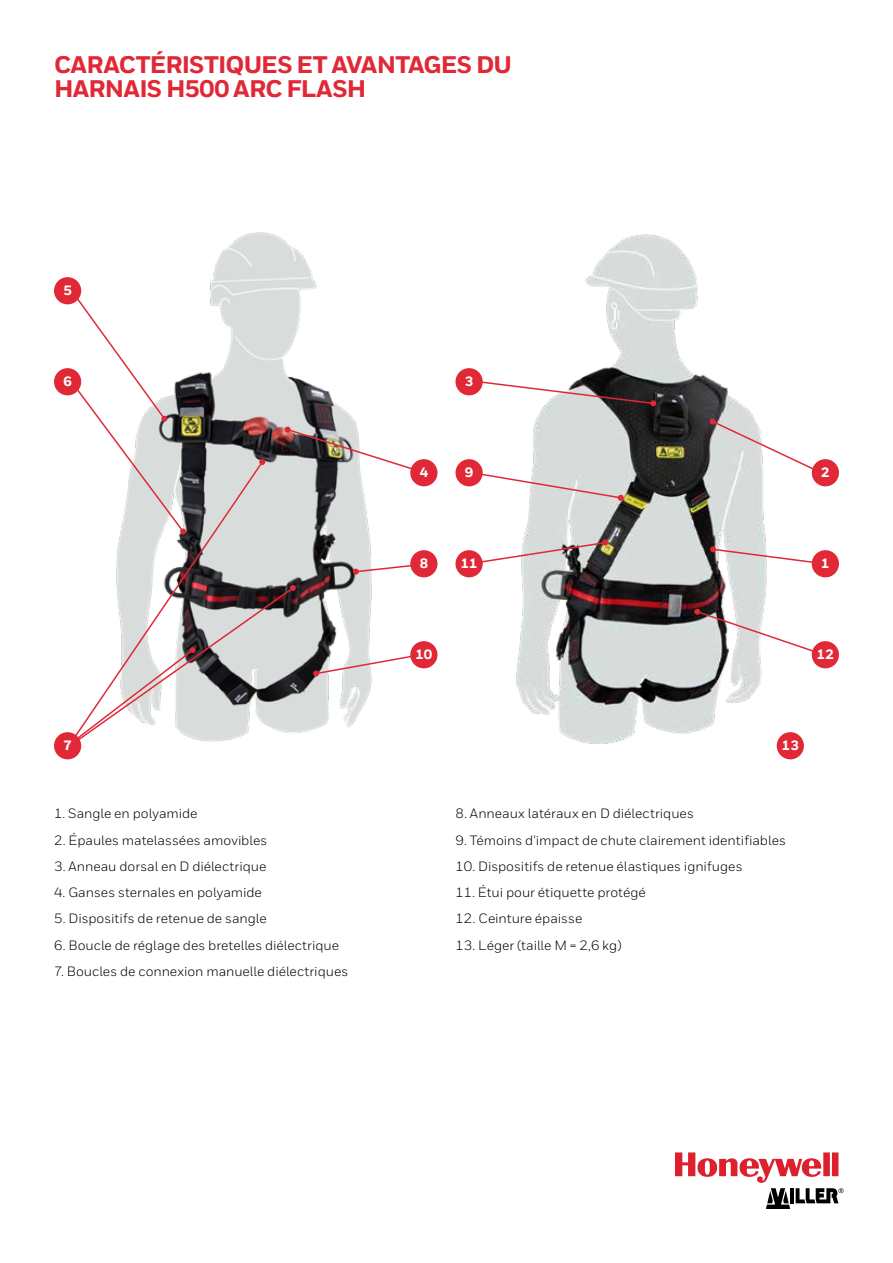
<style>
.page{position:relative;width:893px;height:1263px;background:#fff}
.page>*{position:absolute;margin:0;border:0;box-sizing:border-box;transform-origin:0 0}
.t1{font:800 24px/24px "Honeywell Sans";letter-spacing:-.03em;color:#e02836}
.t2{font:13.5px "Honeywell Sans";color:#000}
.t3{font:800 13.5px "Honeywell Sans";color:#fff}
</style>
<div class="page">
<svg style="left:675px;top:1152px;width:168px;height:57px"></svg>
<img style="left:186px;top:232px;width:186px;height:501px">
<img style="left:516px;top:234px;width:251px;height:509px">
<div style="left:777px;top:732px;width:27px;height:27px;background:#e02836;border-radius:50%"></div>
<div style="left:812px;top:550px;width:27px;height:27px;background:#e02836;border-radius:50%"></div>
<div style="left:812px;top:459px;width:27px;height:27px;background:#e02836;border-radius:50%"></div>
<svg style="left:65px;top:282px;width:121px;height:178px"></svg>
<svg style="left:80px;top:460px;width:184px;height:291px"></svg>
<svg style="left:259px;top:459px;width:6px;height:6px"></svg>
<div style="left:54px;top:368px;width:27px;height:27px;background:#e02836;border-radius:50%"></div>
<div style="left:54px;top:277px;width:27px;height:27px;background:#e02836;border-radius:50%"></div>
<svg style="left:71px;top:585px;width:225px;height:165px"></svg>
<svg style="left:313px;top:652px;width:113px;height:24px"></svg>
<svg style="left:353px;top:563px;width:63px;height:12px"></svg>
<img style="left:285px;top:427px;width:135px;height:47px">
<svg style="left:467px;top:379px;width:189px;height:27px"></svg>
<svg style="left:710px;top:418px;width:115px;height:57px"></svg>
<svg style="left:710px;top:546px;width:114px;height:19px"></svg>
<svg style="left:694px;top:609px;width:128px;height:47px"></svg>
<svg style="left:467px;top:470px;width:157px;height:31px"></svg>
<svg style="left:473px;top:540px;width:135px;height:25px"></svg>
<div style="left:54px;top:732px;width:27px;height:27px;background:#e02836;border-radius:50%"></div>
<div style="left:410px;top:641px;width:27px;height:27px;background:#e02836;border-radius:50%"></div>
<div style="left:410px;top:550px;width:27px;height:27px;background:#e02836;border-radius:50%"></div>
<div style="left:410px;top:459px;width:27px;height:27px;background:#e02836;border-radius:50%"></div>
<div style="left:455px;top:368px;width:28px;height:27px;background:#e02836;border-radius:50%"></div>
<div style="left:455px;top:459px;width:28px;height:27px;background:#e02836;border-radius:50%"></div>
<div style="left:455px;top:550px;width:28px;height:27px;background:#e02836;border-radius:50%"></div>
<div style="left:812px;top:641px;width:27px;height:27px;background:#e02836;border-radius:50%"></div>
<h1 class="t1" style="left:54px;top:53px;width:460px">CARACTÉRISTIQUES ET AVANTAGES DU<br>HARNAIS H500 ARC FLASH</h1>
<p class="t3" style="left:63px;top:282px;width:10px">5</p>
<p class="t3" style="left:63px;top:373px;width:10px">6</p>
<p class="t3" style="left:465px;top:373px;width:10px">3</p>
<p class="t3" style="left:420px;top:464px;width:10px">4</p>
<p class="t3" style="left:465px;top:464px;width:10px">9</p>
<p class="t3" style="left:821px;top:464px;width:10px">2</p>
<p class="t3" style="left:420px;top:555px;width:10px">8</p>
<p class="t3" style="left:461px;top:555px;width:18px">11</p>
<p class="t3" style="left:821px;top:555px;width:10px">1</p>
<p class="t3" style="left:415px;top:646px;width:18px">10</p>
<p class="t3" style="left:817px;top:646px;width:18px">12</p>
<p class="t3" style="left:63px;top:737px;width:10px">7</p>
<p class="t3" style="left:782px;top:737px;width:18px">13</p>
<p class="t2" style="left:54px;top:806px;width:145px">1. Sangle en polyamide</p>
<p class="t2" style="left:54px;top:832px;width:215px">2. Épaules matelassées amovibles</p>
<p class="t2" style="left:54px;top:858px;width:214px">3. Anneau dorsal en D diélectrique</p>
<p class="t2" style="left:54px;top:884px;width:209px">4. Ganses sternales en polyamide</p>
<p class="t2" style="left:54px;top:911px;width:214px">5. Dispositifs de retenue de sangle</p>
<p class="t2" style="left:54px;top:937px;width:287px">6. Boucle de réglage des bretelles diélectrique</p>
<p class="t2" style="left:54px;top:963px;width:296px">7. Boucles de connexion manuelle diélectriques</p>
<p class="t2" style="left:455px;top:806px;width:240px">8. Anneaux latéraux en D diélectriques</p>
<p class="t2" style="left:455px;top:832px;width:332px">9. Témoins d'impact de chute clairement identifiables</p>
<p class="t2" style="left:455px;top:858px;width:289px">10. Dispositifs de retenue élastiques ignifuges</p>
<p class="t2" style="left:455px;top:884px;width:192px">11. Étui pour étiquette protégé</p>
<p class="t2" style="left:455px;top:911px;width:128px">12. Ceinture épaisse</p>
<p class="t2" style="left:455px;top:937px;width:168px">13. Léger (taille M = 2,6 kg)</p>
</div>
